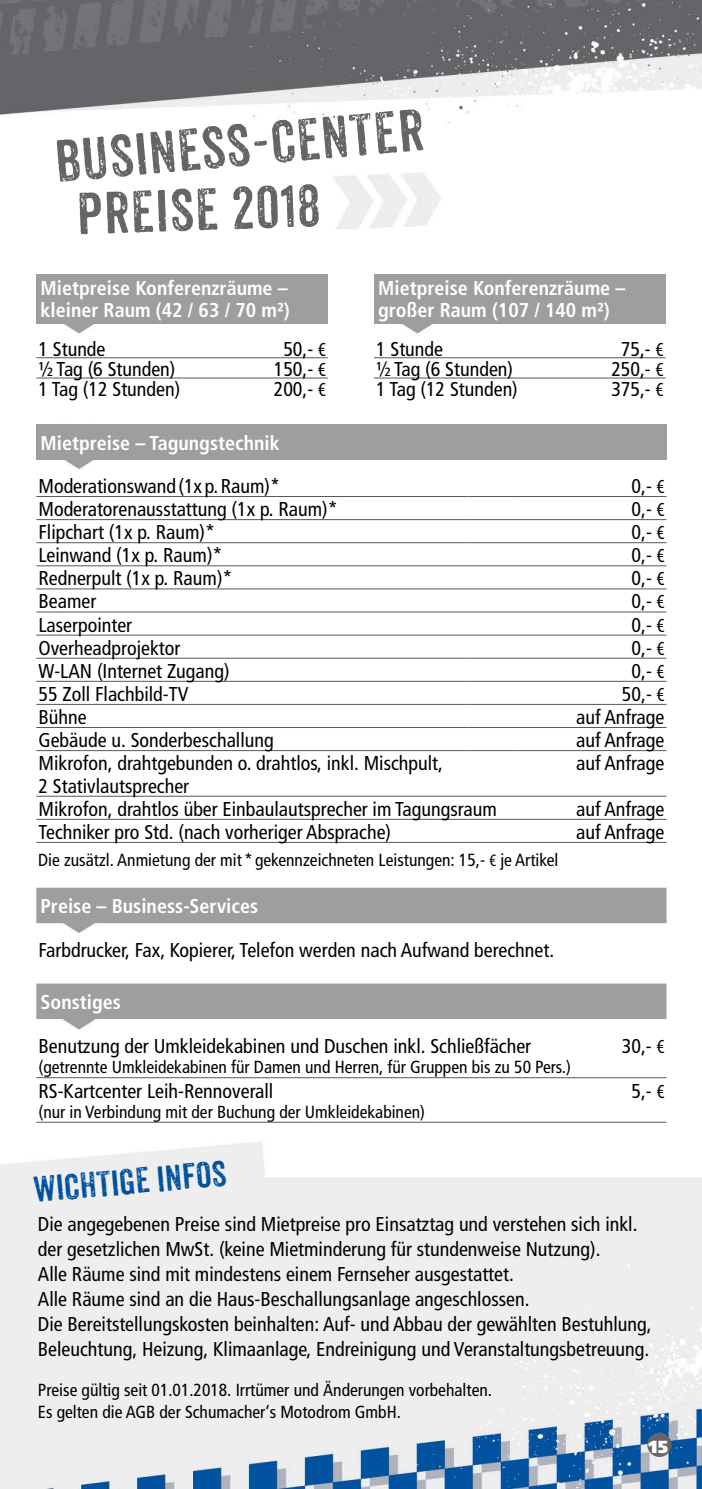
<style>
.page{position:relative;width:702px;height:1489px;background:#fff}
.page>*{position:absolute;margin:0;border:0;box-sizing:border-box;transform-origin:0 0}
.t1{font:57.5px "Anodyne";color:#646567}
.t2{font:35px "Anodyne";color:#00519e}
.t3{font:condensed 20px/25px "Frutiger";color:#000}
.t4{font:700 condensed 20px/22.5px "Frutiger";color:#fff}
.t5{font:condensed 17.5px/22.5px "Frutiger";color:#000}
.t6{font:900 17.5px "Frutiger";color:#fff}
.s1{font-family:"Myriad Pro"}
</style>
<div class="page">
<img style="left:0;top:0;width:702px;height:1488px">
<div style="left:36px;top:274px;width:292px;height:49px;background:#9c9e9f"></div>
<hr style="left:36px;top:357px;width:211px;height:1px;background:#58585a">
<hr style="left:247px;top:357px;width:81px;height:1px;background:#58585a">
<hr style="left:36px;top:377px;width:211px;height:1px;background:#58585a">
<hr style="left:247px;top:377px;width:81px;height:1px;background:#58585a">
<svg style="left:36px;top:887px;width:630px;height:131px;fill:#9c9e9f"></svg>
<hr style="left:36px;top:1077px;width:234px;height:1px;background:#58585a">
<hr style="left:270px;top:1077px;width:45px;height:1px;background:#58585a">
<hr style="left:315px;top:1077px;width:268px;height:1px;background:#58585a">
<hr style="left:583px;top:1077px;width:83px;height:1px;background:#58585a">
<hr style="left:36px;top:1121px;width:234px;height:1px;background:#58585a">
<hr style="left:270px;top:1121px;width:45px;height:1px;background:#58585a">
<hr style="left:315px;top:1121px;width:268px;height:1px;background:#58585a">
<hr style="left:583px;top:1121px;width:83px;height:1px;background:#58585a">
<div style="left:36px;top:424px;width:630px;height:35px;background:#9c9e9f"></div>
<hr style="left:36px;top:496px;width:431px;height:1px;background:#58585a">
<hr style="left:467px;top:496px;width:52px;height:1px;background:#58585a">
<hr style="left:519px;top:496px;width:147px;height:1px;background:#58585a">
<hr style="left:36px;top:519px;width:431px;height:1px;background:#58585a">
<hr style="left:467px;top:519px;width:52px;height:1px;background:#58585a">
<hr style="left:519px;top:519px;width:147px;height:1px;background:#58585a">
<hr style="left:36px;top:542px;width:431px;height:1px;background:#58585a">
<hr style="left:467px;top:542px;width:52px;height:1px;background:#58585a">
<hr style="left:519px;top:542px;width:147px;height:1px;background:#58585a">
<hr style="left:36px;top:565px;width:431px;height:1px;background:#58585a">
<hr style="left:467px;top:565px;width:52px;height:1px;background:#58585a">
<hr style="left:519px;top:565px;width:147px;height:1px;background:#58585a">
<hr style="left:36px;top:588px;width:431px;height:1px;background:#58585a">
<hr style="left:467px;top:588px;width:52px;height:1px;background:#58585a">
<hr style="left:519px;top:588px;width:147px;height:1px;background:#58585a">
<hr style="left:36px;top:611px;width:431px;height:1px;background:#58585a">
<hr style="left:467px;top:611px;width:52px;height:1px;background:#58585a">
<hr style="left:519px;top:611px;width:147px;height:1px;background:#58585a">
<hr style="left:36px;top:634px;width:431px;height:1px;background:#58585a">
<hr style="left:467px;top:634px;width:52px;height:1px;background:#58585a">
<hr style="left:519px;top:634px;width:147px;height:1px;background:#58585a">
<hr style="left:36px;top:657px;width:431px;height:1px;background:#58585a">
<hr style="left:467px;top:657px;width:52px;height:1px;background:#58585a">
<hr style="left:519px;top:657px;width:147px;height:1px;background:#58585a">
<hr style="left:36px;top:681px;width:431px;height:1px;background:#58585a">
<hr style="left:467px;top:681px;width:52px;height:1px;background:#58585a">
<hr style="left:519px;top:681px;width:147px;height:1px;background:#58585a">
<hr style="left:36px;top:818px;width:431px;height:1px;background:#58585a">
<hr style="left:467px;top:818px;width:52px;height:1px;background:#58585a">
<hr style="left:519px;top:818px;width:147px;height:1px;background:#58585a">
<hr style="left:36px;top:704px;width:431px;height:1px;background:#58585a">
<hr style="left:467px;top:704px;width:52px;height:1px;background:#58585a">
<hr style="left:519px;top:704px;width:147px;height:1px;background:#58585a">
<hr style="left:36px;top:727px;width:431px;height:1px;background:#58585a">
<hr style="left:467px;top:727px;width:52px;height:1px;background:#58585a">
<hr style="left:519px;top:727px;width:147px;height:1px;background:#58585a">
<hr style="left:36px;top:750px;width:431px;height:1px;background:#58585a">
<hr style="left:467px;top:750px;width:52px;height:1px;background:#58585a">
<hr style="left:519px;top:750px;width:147px;height:1px;background:#58585a">
<hr style="left:36px;top:795px;width:431px;height:1px;background:#58585a">
<hr style="left:467px;top:795px;width:52px;height:1px;background:#58585a">
<hr style="left:519px;top:795px;width:147px;height:1px;background:#58585a">
<hr style="left:36px;top:842px;width:431px;height:1px;background:#58585a">
<hr style="left:467px;top:842px;width:52px;height:1px;background:#58585a">
<hr style="left:519px;top:842px;width:147px;height:1px;background:#58585a">
<div style="left:374px;top:274px;width:291px;height:49px;background:#9c9e9f"></div>
<hr style="left:374px;top:357px;width:211px;height:1px;background:#58585a">
<hr style="left:585px;top:357px;width:80px;height:1px;background:#58585a">
<hr style="left:374px;top:377px;width:211px;height:1px;background:#58585a">
<hr style="left:585px;top:377px;width:80px;height:1px;background:#58585a">
<div style="left:647px;top:1432px;width:24px;height:24px;background:#646567;border-radius:50%"></div>
<h1 class="t1" style="left:52px;top:127px;width:372px;rotate:-5deg">BUSINESS -CENTER</h1>
<h1 class="t1" style="left:75px;top:179px;width:246px;rotate:-2deg">PREISE 2018</h1>
<p class="t4" style="left:41px;top:277px;width:250px">Mietpreise Konferenzräume – kleiner Raum (42 / 63 / 70 m²)</p>
<p class="t3" style="left:38px;top:336px;width:68px">1 Stunde</p>
<p class="t3" style="left:283px;top:336px;width:44px">50,- <span class="s1">€</span></p>
<p class="t3" style="left:38px;top:356px;width:138px">½ Tag (6 Stunden)</p>
<p class="t3" style="left:274px;top:356px;width:54px">150,- <span class="s1">€</span></p>
<p class="t3" style="left:38px;top:377px;width:143px">1 Tag (12 Stunden)</p>
<p class="t3" style="left:274px;top:377px;width:54px">200,- <span class="s1">€</span></p>
<p class="t4" style="left:378px;top:277px;width:249px">Mietpreise Konferenzräume – großer Raum (107 / 140 m²)</p>
<p class="t3" style="left:376px;top:336px;width:68px">1 Stunde</p>
<p class="t3" style="left:621px;top:336px;width:44px">75,- <span class="s1">€</span></p>
<p class="t3" style="left:376px;top:356px;width:138px">½ Tag (6 Stunden)</p>
<p class="t3" style="left:611px;top:356px;width:54px">250,- <span class="s1">€</span></p>
<p class="t3" style="left:376px;top:377px;width:143px">1 Tag (12 Stunden)</p>
<p class="t3" style="left:611px;top:377px;width:54px">375,- <span class="s1">€</span></p>
<p class="t4" style="left:41px;top:431px;width:240px">Mietpreise – Tagungstechnik</p>
<p class="t3" style="left:38px;top:473px;width:243px">Moderationswand (1x p.Raum)*</p>
<p class="t3" style="left:631px;top:473px;width:34px">0,- <span class="s1">€</span></p>
<p class="t3" style="left:38px;top:497px;width:301px">Moderatorenausstattung (1x p. Raum)*</p>
<p class="t3" style="left:631px;top:497px;width:34px">0,- <span class="s1">€</span></p>
<p class="t3" style="left:38px;top:520px;width:178px">Flipchart (1x p. Raum)*</p>
<p class="t3" style="left:631px;top:520px;width:34px">0,- <span class="s1">€</span></p>
<p class="t3" style="left:38px;top:543px;width:185px">Leinwand (1x p. Raum)*</p>
<p class="t3" style="left:631px;top:543px;width:34px">0,- <span class="s1">€</span></p>
<p class="t3" style="left:38px;top:566px;width:195px">Rednerpult (1x p. Raum)*</p>
<p class="t3" style="left:631px;top:566px;width:34px">0,- <span class="s1">€</span></p>
<p class="t3" style="left:38px;top:589px;width:59px">Beamer</p>
<p class="t3" style="left:631px;top:589px;width:34px">0,- <span class="s1">€</span></p>
<p class="t3" style="left:38px;top:612px;width:95px">Laserpointer</p>
<p class="t3" style="left:631px;top:612px;width:34px">0,- <span class="s1">€</span></p>
<p class="t3" style="left:38px;top:635px;width:143px">Overheadprojektor</p>
<p class="t3" style="left:631px;top:635px;width:34px">0,- <span class="s1">€</span></p>
<p class="t3" style="left:38px;top:658px;width:193px">W-LAN (Internet Zugang)</p>
<p class="t3" style="left:631px;top:658px;width:34px">0,- <span class="s1">€</span></p>
<p class="t3" style="left:38px;top:681px;width:151px">55 Zoll Flachbild-TV</p>
<p class="t3" style="left:622px;top:681px;width:44px">50,- <span class="s1">€</span></p>
<p class="t3" style="left:38px;top:704px;width:50px">Bühne</p>
<p class="t3" style="left:576px;top:704px;width:90px">auf Anfrage</p>
<p class="t3" style="left:38px;top:727px;width:237px">Gebäude u. Sonderbeschallung</p>
<p class="t3" style="left:576px;top:727px;width:90px">auf Anfrage</p>
<p class="t3" style="left:38px;top:752px;width:406px;line-height:22.5px">Mikrofon, drahtgebunden o. drahtlos, inkl. Mischpult,<br>2 Stativlautsprecher</p>
<p class="t3" style="left:576px;top:750px;width:90px">auf Anfrage</p>
<p class="t3" style="left:38px;top:796px;width:460px">Mikrofon, drahtlos über Einbaulautsprecher im Tagungsraum</p>
<p class="t3" style="left:576px;top:796px;width:90px">auf Anfrage</p>
<p class="t3" style="left:38px;top:819px;width:354px">Techniker pro Std. (nach vorheriger Absprache)</p>
<p class="t3" style="left:576px;top:819px;width:90px">auf Anfrage</p>
<p class="t5" style="left:38px;top:848px;width:521px">Die zusätzl. Anmietung der mit * gekennzeichneten Leistungen: 15,- <span class="s1">€</span> je Artikel</p>
<p class="t4" style="left:41px;top:895px;width:219px">Preise – Business-Services</p>
<p class="t3" style="left:38px;top:937px;width:517px">Farbdrucker, Fax, Kopierer, Telefon werden nach Aufwand berechnet.</p>
<p class="t4" style="left:41px;top:991px;width:82px">Sonstiges</p>
<p class="t3" style="left:38px;top:1034px;width:494px">Benutzung der Umkleidekabinen und Duschen inkl. Schließfächer</p>
<p class="t5" style="left:38px;top:1056px;width:534px">(getrennte Umkleidekabinen für Damen und Herren, für Gruppen bis zu 50 Pers.)</p>
<p class="t3" style="left:38px;top:1078px;width:236px">RS-Kartcenter Leih-Rennoverall</p>
<p class="t5" style="left:38px;top:1100px;width:388px">(nur in Verbindung mit der Buchung der Umkleidekabinen)</p>
<h2 class="t2" style="left:32px;top:1168px;width:195px;rotate:-5deg">WICHTIGE INFOS</h2>
<p class="t3" style="left:622px;top:1034px;width:44px">30,- <span class="s1">€</span></p>
<p class="t3" style="left:631px;top:1078px;width:34px">5,- <span class="s1">€</span></p>
<p class="t3" style="left:38px;top:1211px;width:615px">Die angegebenen Preise sind Mietpreise pro Einsatztag und verstehen sich inkl. der gesetzlichen MwSt. (keine Mietminderung für stundenweise Nutzung).<br>Alle Räume sind mit mindestens einem Fernseher ausgestattet.<br>Alle Räume sind an die Haus-Beschallungsanlage angeschlossen.<br>Die Bereitstellungskosten beinhalten: Auf- und Abbau der gewählten Bestuhlung, Beleuchtung, Heizung, Klimaanlage, Endreinigung und Veranstaltungsbetreuung.</p>
<p class="t5" style="left:38px;top:1378px;width:455px">Preise gültig seit 01.01.2018. Irrtümer und Änderungen vorbehalten.<br>Es gelten die AGB der Schumacher‘s Motodrom GmbH.</p>
<p class="t6" style="left:648px;top:1436px;width:21px">15</p>
</div>
